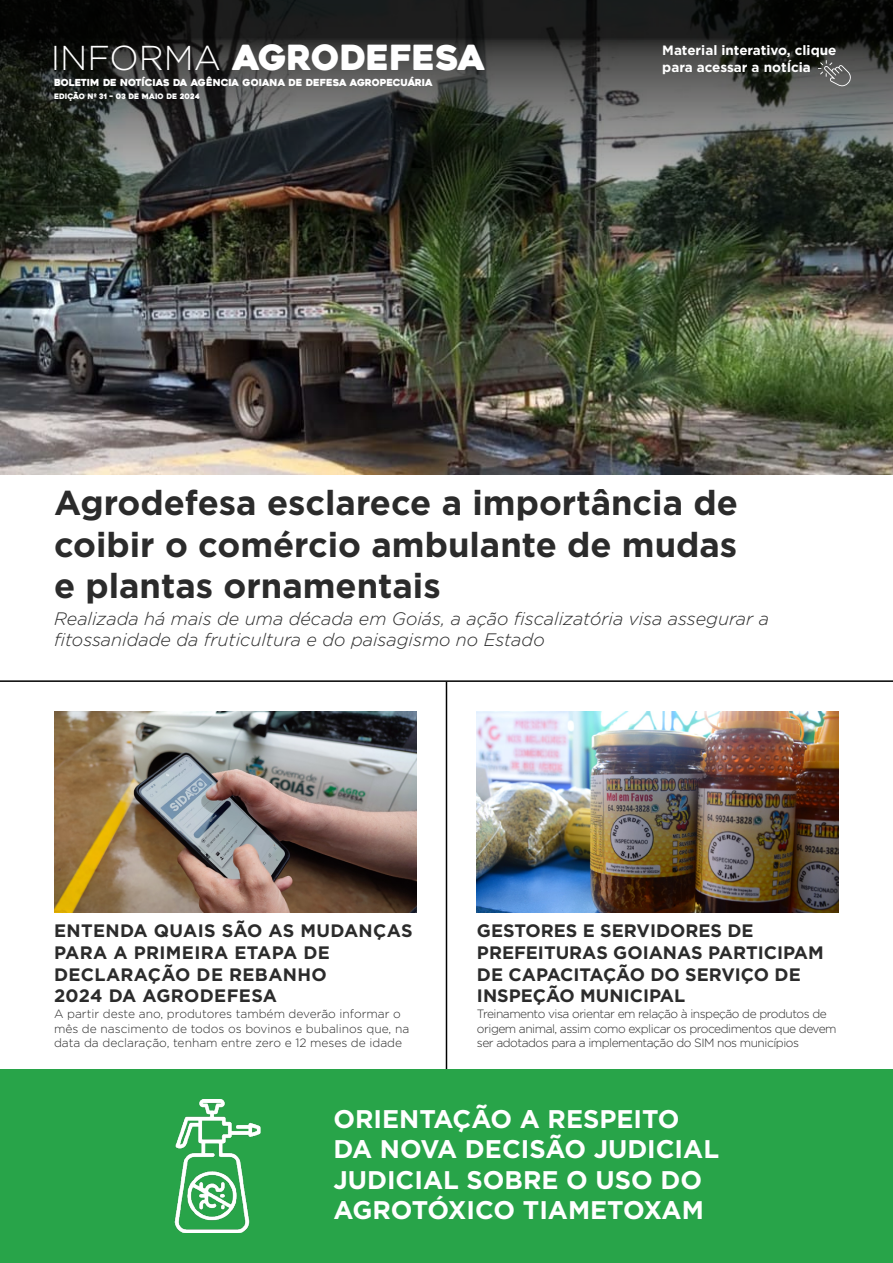
<style>
.page{position:relative;width:893px;height:1263px;background:#fff}
.page>*{position:absolute;margin:0;border:0;box-sizing:border-box;transform-origin:0 0}
.t1{font:700 34.5px/41.4px "Gotham";color:#2b2b2b;text-align:justify}
.t2{font:34.5px "Heavitas";color:#fff}
.t3{font:700 25.5px/30.6px "Gotham";color:#fff}
.t4{font:italic 300 18px/21.6px "Gotham";color:#2b2b2b}
.t5{font:700 18px/21.6px "Gotham";color:#2b2b2b}
.t6{font:700 18px/21.6px "Gotham";letter-spacing:.02em;color:#2b2b2b}
.t7{font:700 13.5px/16.2px "Gotham";color:#fff}
.t8{font:300 12px/14.4px "Gotham";letter-spacing:-.04em;color:#2b2b2b}
.t9{font:300 12px/14.4px "Gotham";color:#2b2b2b}
.t10{font:9.6px "Heavitas";color:#fff}
.t11{font:7.5px "Heavitas";color:#fff}
.s1{font-family:"Gotham";font-weight:300}
</style>
<div class="page">
<hr style="left:446px;top:682px;width:1px;height:412px;background:#000">
<div style="left:0;top:1069px;width:893px;height:194px;background:#28a449"></div>
<img style="left:0;top:0;width:893px;height:473px">
<svg style="left:818px;top:60px;width:33px;height:26px"></svg>
<hr style="left:0;top:680px;width:893px;height:2px;background:#000">
<img style="left:54px;top:712px;width:362px;height:201px">
<img style="left:477px;top:712px;width:362px;height:201px">
<img style="left:174px;top:1100px;width:87px;height:132px">
<h1 class="t2" style="left:51px;top:36px;width:436px"><span class="s1">INFORMA</span> AGRODEFESA</h1>
<p class="t10" style="left:54px;top:77px;width:380px">BOLETIM DE NOTÍCIAS DA AGÊNCIA GOIANA DE DEFESA AGROPECUÁRIA</p>
<p class="t11" style="left:54px;top:92px;width:147px">EDIÇÃO Nº 31 – 03 DE MAIO DE 2024</p>
<p class="t7" style="left:662px;top:42px;width:176px">Material interativo, clique para acessar a notÍcia</p>
<h1 class="t1" style="left:54px;top:482px;width:685px">Agrodefesa esclarece a importância de coibir o comércio ambulante de mudas e plantas ornamentais</h1>
<h3 class="t4" style="left:54px;top:607px;width:716px">Realizada há mais de uma década em Goiás, a ação fiscalizatória visa assegurar a fitossanidade da fruticultura e do paisagismo no Estado</h3>
<h3 class="t6" style="left:54px;top:920px;width:360px">ENTENDA QUAIS SÃO AS MUDANÇAS<br>PARA A PRIMEIRA ETAPA DE<br>DECLARAÇÃO DE REBANHO<br>2024 DA AGRODEFESA</h3>
<h3 class="t5" style="left:477px;top:920px;width:348px">GESTORES E SERVIDORES DE<br>PREFEITURAS GOIANAS PARTICIPAM<br>DE CAPACITAÇÃO DO SERVIÇO DE<br>INSPEÇÃO MUNICIPAL</h3>
<p class="t9" style="left:54px;top:1006px;width:357px">A partir deste ano, produtores também deverão informar o mês de nascimento de todos os bovinos e bubalinos que, na data da declaração, tenham entre zero e 12 meses de idade</p>
<p class="t8" style="left:477px;top:1006px;width:361px">Treinamento visa orientar em relação à inspeção de produtos de origem animal, assim como explicar os procedimentos que devem ser adotados para a implementação do SIM nos municípios</p>
<h2 class="t3" style="left:333px;top:1103px;width:387px">ORIENTAÇÃO A RESPEITO<br>DA NOVA DECISÃO JUDICIAL<br>JUDICIAL SOBRE O USO DO<br>AGROTÓXICO TIAMETOXAM</h2>
</div>
